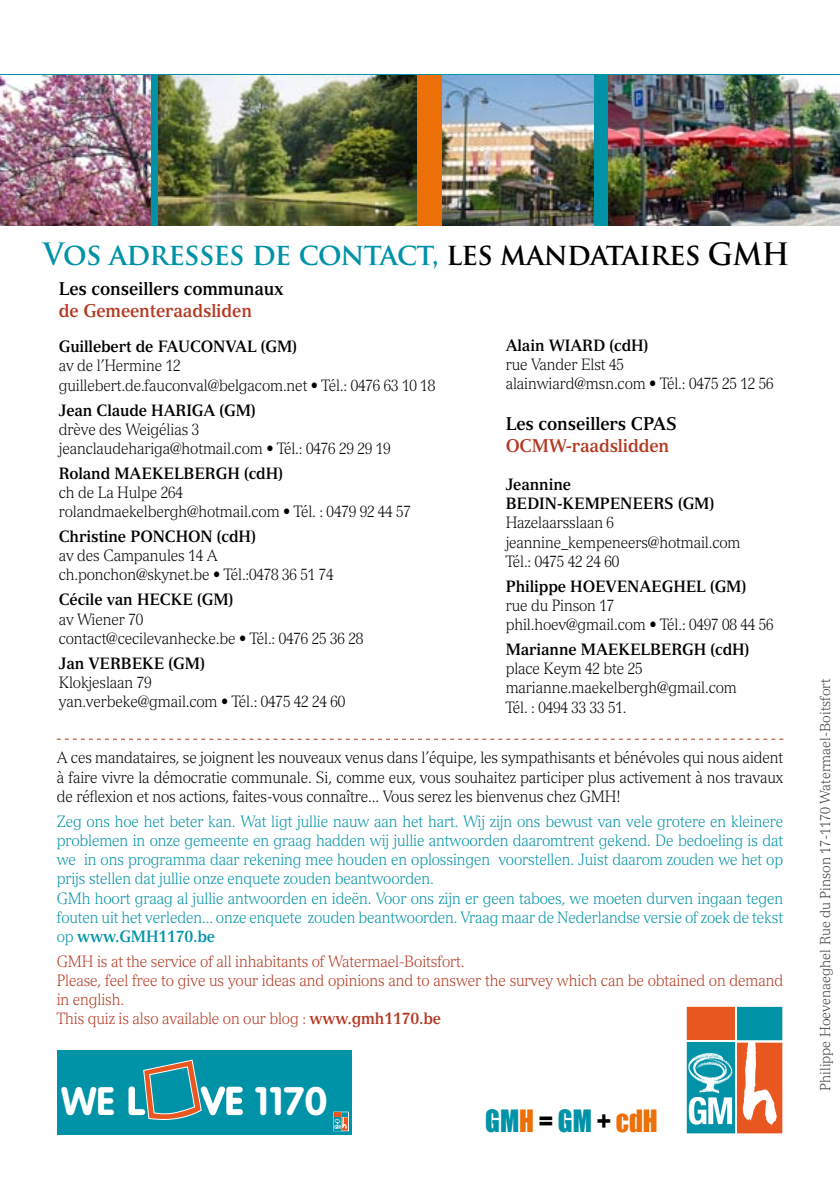
<style>
.page{position:relative;width:840px;height:1191px;background:#fff}
.page>*{position:absolute;margin:0;border:0;box-sizing:border-box;transform-origin:0 0}
.t1{font:700 39.2px "VAG Rounded Std";color:#fff}
.t2{font:700 30px "Trajan Pro";letter-spacing:-.02em;color:#0092a7;scale:.95 1}
.t3{font:28.2px "Impact";color:#0092a7;scale:.95 1}
.t4{font:700 18px "Versailles LT Std";letter-spacing:-.01em;color:#000;scale:.9 1}
.t5{font:700 18px "Versailles LT Std";letter-spacing:-.01em;color:#b33821;scale:.9 1}
.t6{font:300 16px/19.2px "Versailles LT Std";letter-spacing:-.01em;color:#000;scale:.9 1}
.t7{font:300 16px/19.2px "Versailles LT Std";letter-spacing:-.01em;color:#0092a7;scale:.9 1}
.t8{font:700 16px/19.2px "Versailles LT Std";letter-spacing:-.01em;color:#000;scale:.9 1}
.t9{font:300 16px/19.2px "Versailles LT Std";letter-spacing:-.01em;color:#b33821;scale:.9 1}
.t10{font:300 14px "Versailles LT Std";color:#3e3e40;scale:.95 1}
.s1{color:#000}
.s2{font-weight:700;color:#0094aa}
.s3{font-weight:700}
.s4{color:#ec7007}
</style>
<div class="page">
<img style="left:0;top:75px;width:839px;height:151px">
<img style="left:0;top:75px;width:150px;height:150px">
<div style="left:367px;top:75px;width:77px;height:150px;background:#ec7007"></div>
<svg style="left:687px;top:1008px;width:93px;height:124px"></svg>
<div style="left:685px;top:1006px;width:97px;height:128px;border:1px solid #fff"></div>
<div style="left:57px;top:1050px;width:294px;height:84px;background:#0092a7"></div>
<svg style="left:128px;top:1059px;width:115px;height:61px"></svg>
<svg style="left:334px;top:1112px;width:14px;height:18px"></svg>
<img style="left:442px;top:75px;width:150px;height:150px">
<img style="left:159px;top:75px;width:257px;height:150px">
<img style="left:608px;top:75px;width:231px;height:150px">
<svg style="left:57px;top:738px;width:725px;height:1px"></svg>
<h2 class="t2" style="left:43px;top:236px;width:786px">Vos adresses de contact, <span class="s1">les mandataires GMH</span></h2>
<p class="t4" style="left:59px;top:278px;width:251px">Les conseillers communaux</p>
<p class="t5" style="left:59px;top:299px;width:216px">de Gemeenteraadsliden</p>
<p class="t8" style="left:505px;top:335px;width:160px">Alain WIARD (cdH)</p>
<p class="t6" style="left:505px;top:355px;width:299px">rue Vander Elst 45<br>alainwiard@msn.com • Tél.: 0475 25 12 56</p>
<p class="t4" style="left:505px;top:413px;width:192px">Les conseillers CPAS</p>
<p class="t5" style="left:505px;top:434px;width:183px">OCMW-raadslidden</p>
<p class="t8" style="left:505px;top:475px;width:233px">Jeannine<br>BEDIN-KEMPENEERS (GM)</p>
<p class="t6" style="left:505px;top:513px;width:262px">Hazelaarsslaan 6 jeannine_kempeneers@hotmail.com<br>Tél.: 0475 42 24 60</p>
<p class="t8" style="left:505px;top:576px;width:268px">Philippe HOEVENAEGHEL (GM)</p>
<p class="t6" style="left:505px;top:596px;width:299px">rue du Pinson 17<br>phil.hoev@gmail.com • Tél.: 0497 08 44 56</p>
<p class="t8" style="left:505px;top:640px;width:272px">Marianne MAEKELBERGH (cdH)</p>
<p class="t6" style="left:505px;top:659px;width:258px">place Keym 42 bte 25 marianne.maekelbergh@gmail.com<br>Tél. : 0494 33 33 51.</p>
<p class="t6" style="left:57px;top:748px;width:808px;text-align:justify">A ces mandataires, se joignent les nouveaux venus dans l’équipe, les sympathisants et bénévoles qui nous aident à faire vivre la démocratie communale. Si, comme eux, vous souhaitez participer plus activement à nos travaux de réflexion et nos actions, faites-vous connaître... Vous serez les bienvenus chez GMH!</p>
<p class="t7" style="left:57px;top:811px;width:808px">Zeg ons hoe het beter kan. Wat ligt jullie nauw aan het hart. Wij zijn ons bewust van vele grotere en kleinere problemen in onze gemeente en graag hadden wij jullie antwoorden daaromtrent gekend. De bedoeling is dat we in ons programma daar rekening mee houden en oplossingen voorstellen. Juist daarom zouden we het op prijs stellen dat jullie onze enquete zouden beantwoorden.<br>GMh hoort graag al jullie antwoorden en ideën. Voor ons zijn er geen taboes, we moeten durven ingaan tegen fouten uit het verleden... onze enquete zouden beantwoorden. Vraag maar de Nederlandse versie of zoek de tekst op <span class="s2">www.GMH1170.be</span></p>
<p class="t9" style="left:57px;top:951px;width:808px">GMH is at the service of all inhabitants of Watermael-Boitsfort.<br>Please, feel free to give us your ideas and opinions and to answer the survey which can be obtained on demand in english.<br>This quiz is also available on our blog : <span class="s3">www.gmh1170.be</span></p>
<p class="t8" style="left:59px;top:337px;width:266px">Guillebert de FAUCONVAL (GM)</p>
<p class="t6" style="left:59px;top:356px;width:419px">av de l’Hermine 12<br>guillebert.de.fauconval@belgacom.net • Tél.: 0476 63 10 18</p>
<p class="t8" style="left:59px;top:400px;width:220px">Jean Claude HARIGA (GM)</p>
<p class="t6" style="left:59px;top:419px;width:370px">drève des Weigélias 3 jeanclaudehariga@hotmail.com • Tél.: 0476 29 29 19</p>
<p class="t8" style="left:59px;top:463px;width:250px">Roland MAEKELBERGH (cdH)</p>
<p class="t6" style="left:59px;top:483px;width:393px">ch de La Hulpe 264<br>rolandmaekelbergh@hotmail.com • Tél. : 0479 92 44 57</p>
<p class="t8" style="left:59px;top:527px;width:220px">Christine PONCHON (cdH)</p>
<p class="t6" style="left:59px;top:546px;width:307px">av des Campanules 14 A ch.ponchon@skynet.be • Tél.:0478 36 51 74</p>
<p class="t8" style="left:59px;top:590px;width:195px">Cécile van HECKE (GM)</p>
<p class="t6" style="left:59px;top:609px;width:340px">av Wiener 70<br>contact@cecilevanhecke.be • Tél.: 0476 25 36 28</p>
<p class="t8" style="left:59px;top:653px;width:164px">Jan VERBEKE (GM)</p>
<p class="t6" style="left:59px;top:672px;width:320px">Klokjeslaan 79<br>yan.verbeke@gmail.com • Tél.: 0475 42 24 60</p>
<h1 class="t1" style="left:61px;top:1078px;width:55px">WE</h1>
<h1 class="t1" style="left:254px;top:1078px;width:74px">1170</h1>
<h3 class="t3" style="left:485px;top:1099px;width:183px">GM<span class="s4">H</span> <span class="s1">=</span> GM <span class="s1">+</span> <span class="s4">cdH</span></h3>
<p class="t10" style="left:816px;top:1090px;width:435px;rotate:-90deg">Philippe Hoevenaeghel Rue du Pinson 17-1170 Watermael-Boitsfort</p>
</div>
